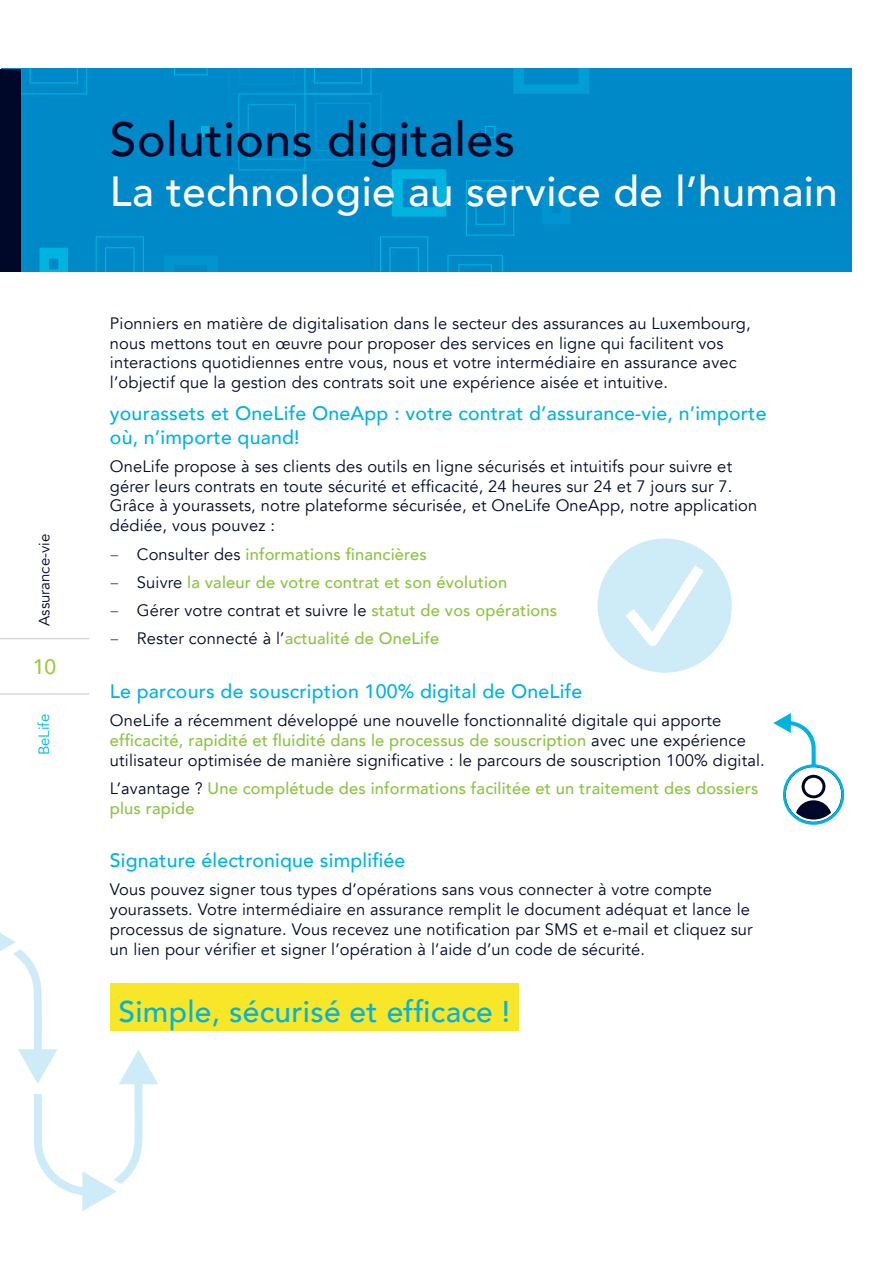
<style>
.page{position:relative;width:893px;height:1263px;background:#fff}
.page>*{position:absolute;margin:0;border:0;box-sizing:border-box;transform-origin:0 0}
.t1{font:500 48px "Avenir";letter-spacing:.01em;color:#000829}
.t2{font:500 42px "Avenir";letter-spacing:.01em;color:#fff}
.Body{font:500 30px "Avenir";letter-spacing:.01em;color:#00b4e0}
.t3{font:500 21px "Avenir";color:#9ecb3a}
.Body-2{font:500 19.5px/23.4px "Avenir";letter-spacing:.01em;color:#00b4e0}
.Body-3{font:16.5px/19.8px "Avenir";letter-spacing:.01em;color:#000829}
.Body-4{font:500 16.5px/19.8px "Avenir";letter-spacing:.01em;color:#8ac540}
.t4{font:15px "Avenir";color:#000829}
.t5{font:15px "Avenir";color:#00b4e0}
.s1{font-family:"Fakt Slab Pro";font-weight:300;color:#000829}
.s2{font-weight:400;color:#000829}
.s3{font-family:"Fakt Slab Pro";font-weight:300}
.s4{font-weight:500;color:#8ac540}
</style>
<div class="page">
<hr style="left:0;top:638px;width:89px;height:1px;background:#d8d9d7">
<hr style="left:0;top:693px;width:89px;height:2px;background:#d8d9d7">
<div style="left:1px;top:69px;width:851px;height:203px;background:#0089c9"></div>
<svg style="left:174px;top:69px;width:34px;height:7px"></svg>
<svg style="left:21px;top:69px;width:66px;height:26px"></svg>
<svg style="left:513px;top:69px;width:76px;height:25px"></svg>
<div style="left:201px;top:126px;width:9px;height:11px;background:#00b4e0"></div>
<svg style="left:164px;top:256px;width:54px;height:16px"></svg>
<svg style="left:95px;top:236px;width:49px;height:36px"></svg>
<svg style="left:40px;top:248px;width:28px;height:24px"></svg>
<svg style="left:447px;top:255px;width:56px;height:17px"></svg>
<svg style="left:380px;top:236px;width:49px;height:36px"></svg>
<svg style="left:392px;top:169px;width:54px;height:48px"></svg>
<svg style="left:238px;top:69px;width:144px;height:101px"></svg>
<svg style="left:466px;top:180px;width:49px;height:56px"></svg>
<svg style="left:542px;top:192px;width:28px;height:32px"></svg>
<div style="left:0;top:69px;width:21px;height:202px;background:#000829"></div>
<div style="left:110px;top:983px;width:409px;height:47px;background:#f8e729"></div>
<svg style="left:0;top:933px;width:158px;height:278px"></svg>
<svg style="left:597px;top:538px;width:135px;height:135px"></svg>
<svg style="left:773px;top:713px;width:72px;height:112px"></svg>
<p class="t4" style="left:36px;top:626px;width:94px;rotate:-90deg">Assurance-vie</p>
<p class="t3" style="left:33px;top:648px;width:25px">10</p>
<p class="t5" style="left:35px;top:755px;width:43px;rotate:-90deg">BeLife</p>
<p class="t1" style="left:110px;top:98px;width:407px">Solutions digitales</p>
<p class="t2" style="left:110px;top:155px;width:729px">La technologie au service de l’humain</p>
<p class="Body-3" style="left:110px;top:313px;width:642px">Pionniers en matière de digitalisation dans le secteur des assurances au Luxembourg, nous mettons tout en œuvre pour proposer des services en ligne qui facilitent vos interactions quotidiennes entre vous, nous et votre intermédiaire en assurance avec l’objectif que la gestion des contrats soit une expérience aisée et intuitive.</p>
<p class="Body-2" style="left:110px;top:401px;width:658px">yourassets et OneLife OneApp : votre contrat d’assurance-vie, n’importe où, n’importe quand!</p>
<p class="Body-3" style="left:110px;top:456px;width:649px">OneLife propose à ses clients des outils en ligne sécurisés et intuitifs pour suivre et gérer leurs contrats en toute sécurité et efficacité, 24 heures sur 24 et 7 jours sur 7.<br>Grâce à yourassets, notre plateforme sécurisée, et OneLife OneApp, notre application dédiée, vous pouvez :</p>
<p class="Body-4" style="left:110px;top:543px;width:318px"><span class="s1">−</span> <span class="s2">Consulter des</span> informations financières</p>
<p class="Body-4" style="left:110px;top:571px;width:399px"><span class="s1">−</span> <span class="s2">Suivre</span> la valeur de votre contrat et son évolution</p>
<p class="Body-3" style="left:110px;top:601px;width:449px"><span class="s3">−</span> Gérer votre contrat et suivre le <span class="s4">statut de vos opérations</span></p>
<p class="Body-4" style="left:110px;top:628px;width:331px"><span class="s1">−</span> <span class="s2">Rester connecté à l’</span>actualité de OneLife</p>
<p class="Body-2" style="left:110px;top:678px;width:474px">Le parcours de souscription 100% digital de OneLife</p>
<p class="Body-3" style="left:110px;top:711px;width:656px">OneLife a récemment développé une nouvelle fonctionnalité digitale qui apporte <span class="s4">efficacité, rapidité et fluidité dans le processus de souscription</span> avec une expérience utilisateur optimisée de manière significative : le parcours de souscription 100% digital.</p>
<p class="Body-4" style="left:110px;top:777px;width:650px"><span class="s2">L’avantage ?</span> Une complétude des informations facilitée et un traitement des dossiers plus rapide</p>
<p class="Body-2" style="left:110px;top:847px;width:297px">Signature électronique simplifiée</p>
<p class="Body-3" style="left:110px;top:880px;width:644px">Vous pouvez signer tous types d’opérations sans vous connecter à votre compte yourassets. Votre intermédiaire en assurance remplit le document adéquat et lance le processus de signature. Vous recevez une notification par SMS et e-mail et cliquez sur un lien pour vérifier et signer l’opération à l’aide d’un code de sécurité.</p>
<p class="Body" style="left:118px;top:985px;width:393px">Simple, sécurisé et efficace !</p>
</div>
